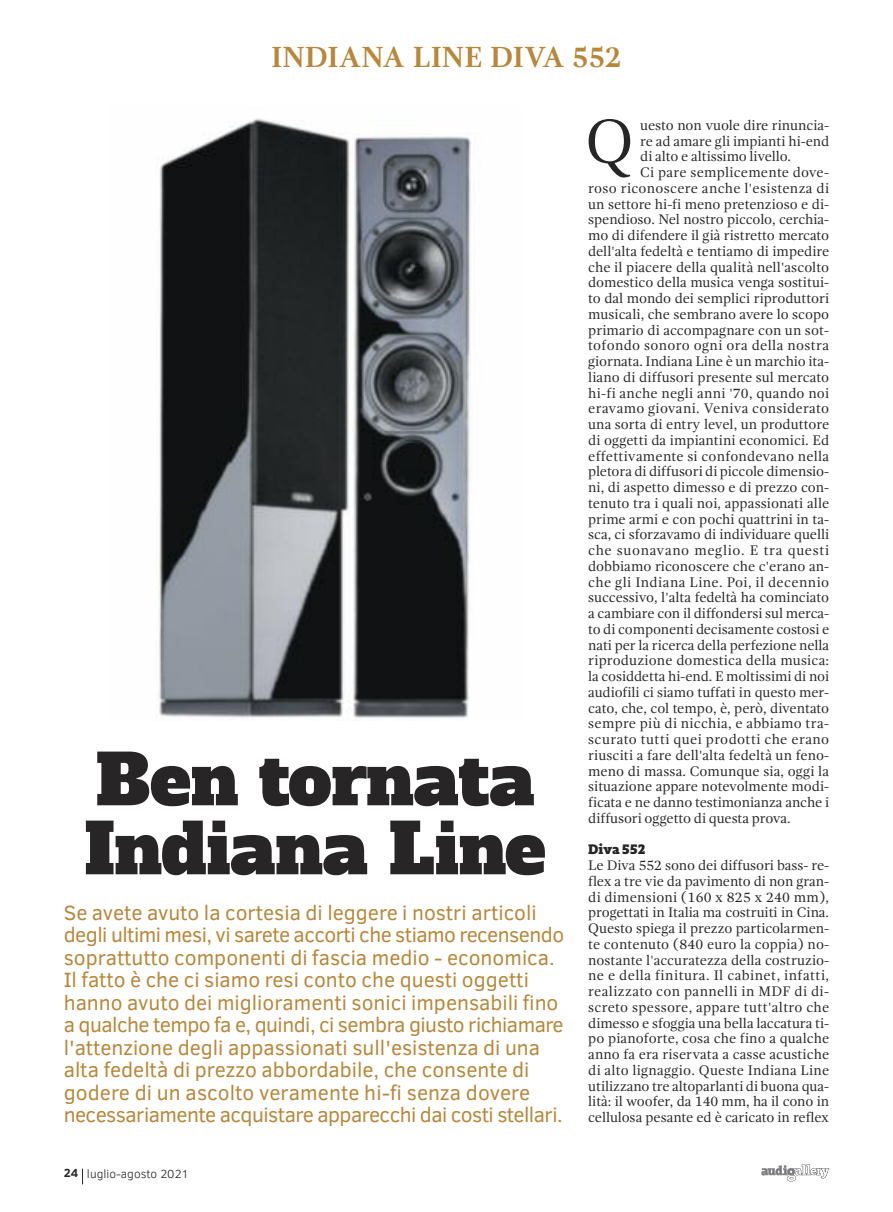
<style>
.page{position:relative;width:893px;height:1212px;background:#fff}
.page>*{position:absolute;margin:0;border:0;box-sizing:border-box;transform-origin:0 0}
.t1{font:69px/69px "Alfa Slab One";color:#272526}
.t2{font:63.75px "Gandhi Serif";color:#272526}
.t3{font:700 30px "Gandhi Serif";color:#b8873a}
.t4{font:21px/22.5px "Clear Sans";color:#b8873a}
.t5{font:14.25px/15.8px "Gandhi Serif";color:#272526;text-align:justify}
.t6{font:14.25px "Gandhi Serif";letter-spacing:.02em;color:#272526}
.t7{font:14.25px "Gandhi Serif";letter-spacing:.025em;color:#272526}
.t8{font:14.25px "Gandhi Serif";letter-spacing:.03em;color:#272526}
.t9{font:14.25px "Gandhi Serif";letter-spacing:.045em;color:#272526}
.t10{font:800 14.25px "Adagio Slab";color:#272526}
.t11{font:300 12px "Clear Sans";color:#272526}
.t12{font:700 12px "Clear Sans";color:#272526}
</style>
<div class="page">
<svg style="left:82px;top:1168px;width:1px;height:16px"></svg>
<img style="left:159px;top:118px;width:312px;height:601px">
<svg style="left:761px;top:1164px;width:68px;height:17px"></svg>
<h3 class="t3" style="left:271px;top:45px;width:352px">INDIANA LINE DIVA 552</h3>
<h1 class="t1" style="left:84px;top:746px;width:463px">Ben tornata<br>Indiana Line</h1>
<p class="t4" style="left:64px;top:901px;width:502px">Se avete avuto la cortesia di leggere i nostri articoli degli ultimi mesi, vi sarete accorti che stiamo recensendo soprattutto componenti di fascia medio - economica.<br>Il fatto è che ci siamo resi conto che questi oggetti hanno avuto dei miglioramenti sonici impensabili fino a qualche tempo fa e, quindi, ci sembra giusto richiamare l'attenzione degli appassionati sull'esistenza di una alta fedeltà di prezzo abbordabile, che consente di godere di un ascolto veramente hi-fi senza dovere necessariamente acquistare apparecchi dai costi stellari.</p>
<p class="t12" style="left:64px;top:1166px;width:16px">24</p>
<p class="t11" style="left:87px;top:1166px;width:103px">luglio-agosto 2021</p>
<h2 class="t2" style="left:585px;top:116px;width:50px">Q</h2>
<p class="t5" style="left:640px;top:118px;width:190px">uesto non vuole dire rinuncia-</p>
<p class="t5" style="left:640px;top:134px;width:190px">re ad amare gli impianti hi-end</p>
<p class="t5" style="left:640px;top:150px;width:152px">di alto e altissimo livello.</p>
<p class="t5" style="left:640px;top:166px;width:190px">Ci pare semplicemente dove-</p>
<p class="t7" style="left:588px;top:182px;width:242px">roso riconoscere anche l'esistenza di</p>
<p class="t5" style="left:588px;top:197px;width:242px">un settore hi-fi meno pretenzioso e di-</p>
<p class="t5" style="left:588px;top:213px;width:242px">spendioso. Nel nostro piccolo, cerchia-</p>
<p class="t5" style="left:588px;top:229px;width:242px">mo di difendere il già ristretto mercato</p>
<p class="t5" style="left:588px;top:244px;width:242px">dell'alta fedeltà e tentiamo di impedire</p>
<p class="t5" style="left:588px;top:260px;width:242px">che il piacere della qualità nell'ascolto</p>
<p class="t5" style="left:588px;top:276px;width:242px">domestico della musica venga sostitui-</p>
<p class="t5" style="left:588px;top:292px;width:242px">to dal mondo dei semplici riproduttori</p>
<p class="t5" style="left:588px;top:307px;width:242px">musicali, che sembrano avere lo scopo</p>
<p class="t5" style="left:588px;top:323px;width:242px">primario di accompagnare con un sot-</p>
<p class="t7" style="left:588px;top:340px;width:242px">tofondo sonoro ogni ora della nostra</p>
<p class="t5" style="left:588px;top:355px;width:242px">giornata. Indiana Line è un marchio ita-</p>
<p class="t5" style="left:588px;top:370px;width:242px">liano di diffusori presente sul mercato</p>
<p class="t6" style="left:588px;top:387px;width:242px">hi-fi anche negli anni '70, quando noi</p>
<p class="t6" style="left:588px;top:403px;width:242px">eravamo giovani. Veniva considerato</p>
<p class="t5" style="left:588px;top:418px;width:242px">una sorta di entry level, un produttore</p>
<p class="t5" style="left:588px;top:433px;width:242px">di oggetti da impiantini economici. Ed</p>
<p class="t5" style="left:588px;top:449px;width:242px">effettivamente si confondevano nella</p>
<p class="t5" style="left:588px;top:465px;width:242px">pletora di diffusori di piccole dimensio-</p>
<p class="t5" style="left:588px;top:481px;width:242px">ni, di aspetto dimesso e di prezzo con-</p>
<p class="t5" style="left:588px;top:496px;width:242px">tenuto tra i quali noi, appassionati alle</p>
<p class="t5" style="left:588px;top:512px;width:242px">prime armi e con pochi quattrini in ta-</p>
<p class="t5" style="left:588px;top:528px;width:242px">sca, ci sforzavamo di individuare quelli</p>
<p class="t9" style="left:588px;top:545px;width:242px">che suonavano meglio. E tra questi</p>
<p class="t5" style="left:588px;top:559px;width:242px">dobbiamo riconoscere che c'erano an-</p>
<p class="t8" style="left:588px;top:576px;width:242px">che gli Indiana Line. Poi, il decennio</p>
<p class="t5" style="left:588px;top:591px;width:242px">successivo, l'alta fedeltà ha cominciato</p>
<p class="t5" style="left:588px;top:607px;width:242px">a cambiare con il diffondersi sul merca-</p>
<p class="t5" style="left:588px;top:622px;width:242px">to di componenti decisamente costosi e</p>
<p class="t5" style="left:588px;top:638px;width:242px">nati per la ricerca della perfezione nella</p>
<p class="t5" style="left:588px;top:654px;width:242px">riproduzione domestica della musica:</p>
<p class="t5" style="left:588px;top:670px;width:242px">la cosiddetta hi-end. E moltissimi di noi</p>
<p class="t5" style="left:588px;top:685px;width:242px">audiofili ci siamo tuffati in questo mer-</p>
<p class="t5" style="left:588px;top:701px;width:242px">cato, che, col tempo, è, però, diventato</p>
<p class="t6" style="left:588px;top:718px;width:242px">sempre più di nicchia, e abbiamo tra-</p>
<p class="t8" style="left:588px;top:734px;width:242px">scurato tutti quei prodotti che erano</p>
<p class="t5" style="left:588px;top:748px;width:242px">riusciti a fare dell'alta fedeltà un feno-</p>
<p class="t5" style="left:588px;top:764px;width:242px">meno di massa. Comunque sia, oggi la</p>
<p class="t5" style="left:588px;top:780px;width:242px">situazione appare notevolmente modi-</p>
<p class="t5" style="left:588px;top:796px;width:242px">ficata e ne danno testimonianza anche i</p>
<p class="t5" style="left:588px;top:811px;width:204px">diffusori oggetto di questa prova.</p>
<p class="t10" style="left:588px;top:840px;width:59px">Diva 552</p>
<p class="t5" style="left:588px;top:859px;width:242px">Le Diva 552 sono dei diffusori bass- re&shy;flex a tre vie da pavimento di non gran&shy;di dimensioni (160 x 825 x 240 mm), progettati in Italia ma costruiti in Cina.<br>Questo spiega il prezzo particolarmen&shy;te contenuto (840 euro la coppia) no&shy;nostante l'accuratezza della costruzio&shy;ne e della finitura. Il cabinet, infatti, realizzato con pannelli in MDF di di&shy;screto spessore, appare tutt'altro che dimesso e sfoggia una bella laccatura ti&shy;po pianoforte, cosa che fino a qualche anno fa era riservata a casse acustiche di alto lignaggio. Queste Indiana Line utilizzano tre altoparlanti di buona qua&shy;lità: il woofer, da 140 mm, ha il cono in cellulosa pesante ed è caricato in reflex</p>
</div>
